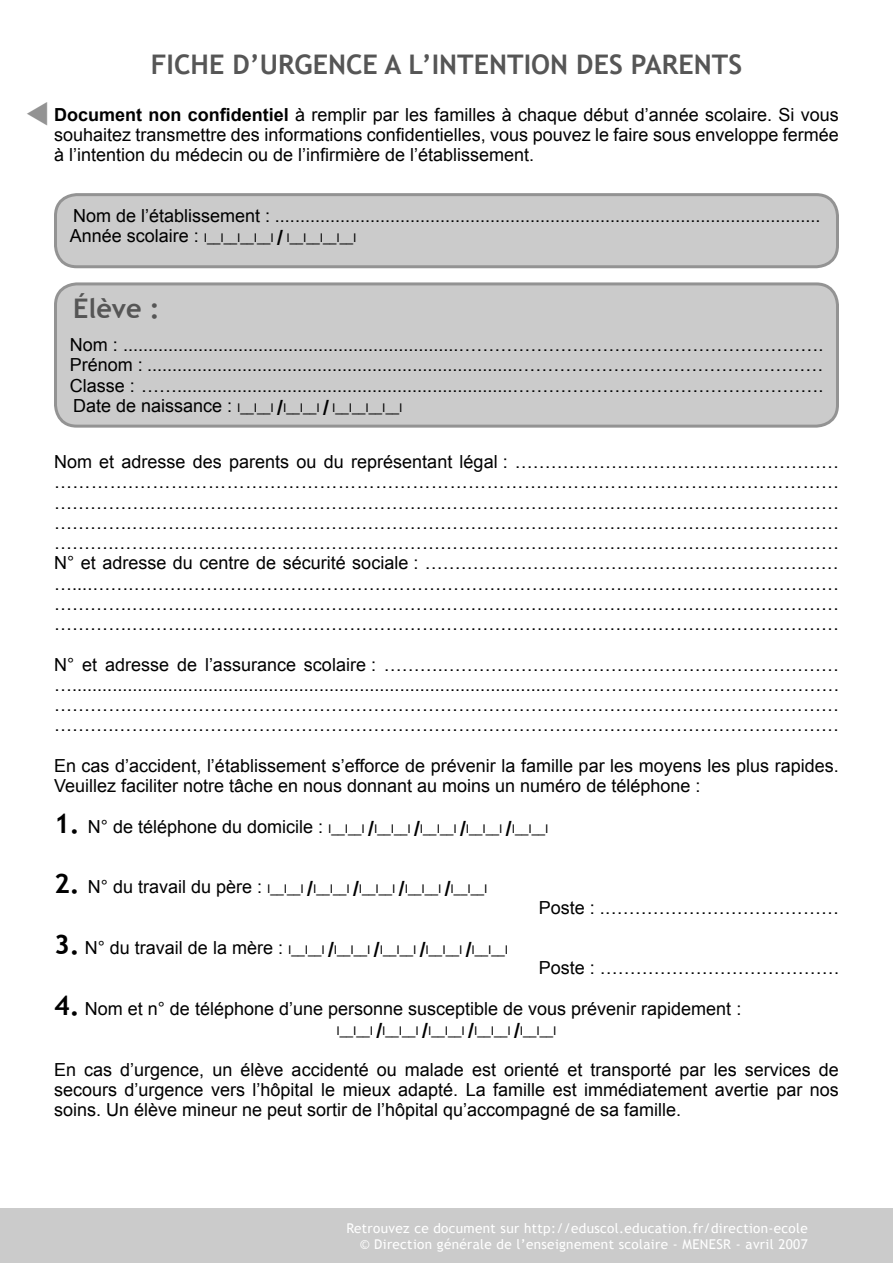
<style>
.page{position:relative;width:893px;height:1263px;background:#fff}
.page>*{position:absolute;margin:0;border:0;box-sizing:border-box;transform-origin:0 0}
.Titre_01{font:700 27px "Trebuchet MS";color:#565656}
.Corps_de_texte{font:18px/20.2px "Arial";color:#000;text-align:justify}
.Copyright{font:13.5px "Trebuchet MS";letter-spacing:.025em;color:#fff}
.Corps_de_texte-2{font:12px "Arial";color:#000}
.s1{font-weight:700}
.s2{font-size:18px}
.s3{font-weight:700;font-size:21px}
.s4{font-family:"Trebuchet MS";font-weight:700;font-size:27px}
</style>
<div class="page">
<svg style="left:54px;top:193px;width:785px;height:74px;background:#c7c7c7"></svg>
<div style="left:54px;top:282px;width:785px;height:144px;background:#cbcbcb"></div>
<div style="left:0;top:1209px;width:893px;height:54px;background:#cbcbcb"></div>
<p class="Titre_01" style="left:151px;top:47px;width:593px">FICHE D’URGENCE A L’INTENTION DES PARENTS</p>
<p class="Corps_de_texte" style="left:54px;top:105px;width:786px"><span class="s1">Document non confidentiel</span> à remplir par les familles à chaque début d’année scolaire. Si vous souhaitez transmettre des informations confidentielles, vous pouvez le faire sous enveloppe fermée à l’intention du médecin ou de l’infirmière de l’établissement.</p>
<p class="Corps_de_texte" style="left:73px;top:206px;width:749px">Nom de l’établissement : .............................................................................................................</p>
<p class="Corps_de_texte-2" style="left:70px;top:230px;width:288px"><span class="s2">Année scolaire :</span> I__I__I__I__I <span class="s3">/</span> I__I__I__I__I</p>
<p class="Titre_01" style="left:73px;top:292px;width:88px">Élève :</p>
<p class="Corps_de_texte" style="left:70px;top:335px;width:755px">Nom : ...................................................................…………………………………………………….</p>
<p class="Corps_de_texte" style="left:70px;top:355px;width:755px">Prénom : ..........................................................................……………………………………………</p>
<p class="Corps_de_texte" style="left:70px;top:375px;width:755px">Classe : ……...................................................................…………………………………………….</p>
<p class="Corps_de_texte-2" style="left:73px;top:400px;width:331px"><span class="s2">Date de naissance :</span> I__I__I <span class="s3">/</span>I__I__I <span class="s3">/</span> I__I__I__I__I</p>
<p class="Corps_de_texte" style="left:54px;top:452px;width:787px">Nom et adresse des parents ou du représentant légal : ……………………………………………… ………….…………………………………………………………………………………………………… …………….…………………………………………………………………………………………………… ………….……………………………………………………………………………………………………… ……….…………………………………………………………………………………………………………</p>
<p class="Corps_de_texte" style="left:54px;top:553px;width:787px">N° et adresse du centre de sécurité sociale : …………………………………………………………… …....…….……………………………………………………………………………………………………… ………….……………………………………………………………………………………………………… ………….………………………………………………………………………………………………………</p>
<p class="Corps_de_texte" style="left:54px;top:654px;width:787px">N° et adresse de l’assurance scolaire : ……….………………………………………………………… …...............................................................................................………………………………………… ………….……………………………………………………………………………………………………… ……….…………………………………………………………………………………………………………</p>
<p class="Corps_de_texte" style="left:54px;top:756px;width:786px">En cas d’accident, l’établissement s’efforce de prévenir la famille par les moyens les plus rapides.<br>Veuillez faciliter notre tâche en nous donnant au moins un numéro de téléphone :</p>
<p class="Corps_de_texte-2" style="left:54px;top:821px;width:496px"><span class="s4">1.</span> <span class="s2">N° de téléphone du domicile :</span> I__I__I <span class="s3">/</span>I__I__I <span class="s3">/</span>I__I__I <span class="s3">/</span>I__I__I <span class="s3">/</span>I__I__I</p>
<p class="Corps_de_texte-2" style="left:54px;top:881px;width:435px"><span class="s4">2.</span> <span class="s2">N° du travail du père :</span> I__I__I <span class="s3">/</span>I__I__I <span class="s3">/</span>I__I__I <span class="s3">/</span>I__I__I <span class="s3">/</span>I__I__I</p>
<p class="Corps_de_texte" style="left:539px;top:897px;width:302px">Poste : .…………………………………</p>
<p class="Corps_de_texte-2" style="left:54px;top:942px;width:456px"><span class="s4">3.</span> <span class="s2">N° du travail de la mère :</span> I__I__I <span class="s3">/</span>I__I__I <span class="s3">/</span>I__I__I <span class="s3">/</span>I__I__I <span class="s3">/</span>I__I__I</p>
<p class="Corps_de_texte" style="left:539px;top:958px;width:302px">Poste : ………………………………….</p>
<p class="Corps_de_texte" style="left:54px;top:999px;width:689px"><span class="s4">4.</span> Nom et n° de téléphone d’une personne susceptible de vous prévenir rapidement :</p>
<p class="Corps_de_texte-2" style="left:336px;top:1023px;width:222px">I__I__I <span class="s3">/</span>I__I__I <span class="s3">/</span>I__I__I <span class="s3">/</span>I__I__I <span class="s3">/</span>I__I__I</p>
<p class="Corps_de_texte" style="left:54px;top:1059px;width:786px">En cas d’urgence, un élève accidenté ou malade est orienté et transporté par les services de secours d’urgence vers l’hôpital le mieux adapté. La famille est immédiatement avertie par nos soins. Un élève mineur ne peut sortir de l’hôpital qu’accompagné de sa famille.</p>
<p class="Copyright" style="left:347px;top:1220px;width:463px">Retrouvez ce document sur http://eduscol.education.fr/direction-ecole</p>
<p class="Copyright" style="left:360px;top:1236px;width:449px">© Direction générale de l’enseignement scolaire - MENESR - avril 2007</p>
</div>
